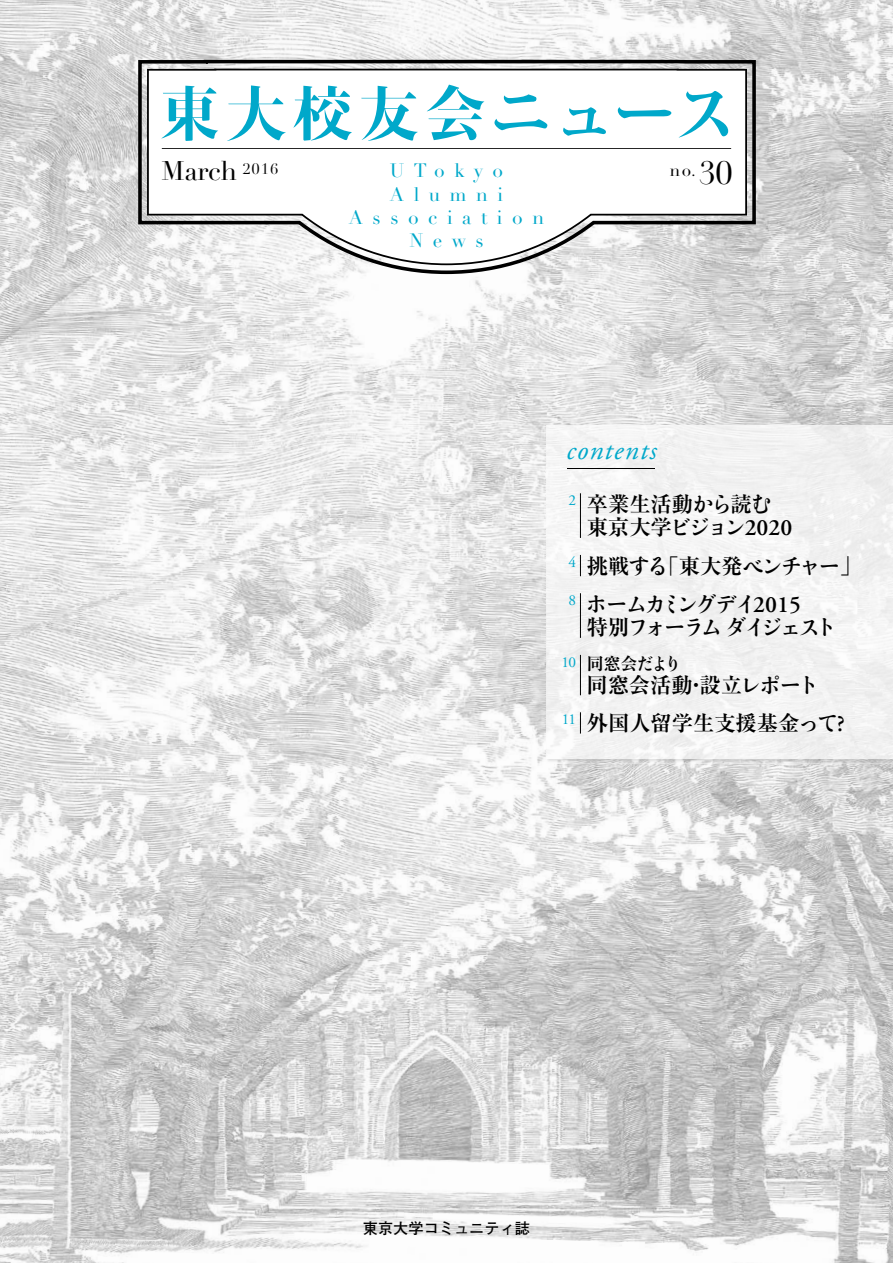
<style>
.page{position:relative;width:893px;height:1263px;background:#fff}
.page>*{position:absolute;margin:0;border:0;box-sizing:border-box;transform-origin:0 0}
.t1{font:59.55px "Kocho Std Heavy 90 pv RKSJ H";letter-spacing:.11em;color:#00a8ca}
.t2{font:31.95px "Didot LH";color:#000}
.t3{font:italic 27.6px "Adobe Garamond";letter-spacing:.05em;color:#00a8ca}
.t4{font:26.55px "Didot LH";color:#000}
.t5{font:21.3px/23.4px "Ryumin Pro Bold 90 pv RKSJ H";color:#000}
.t6{font:21.3px/23.4px "Yutuki 36 PK Std W6 90 pv RKSJ H";letter-spacing:-.11em;color:#000}
.t7{font:19.2px/23.4px "Didot LH";letter-spacing:.5em;color:#00a8ca;text-align:center}
.t8{font:16.95px "Ryumin Pro Bold 90 pv RKSJ H";color:#000}
.t9{font:16.95px "Didot LH";color:#000}
.t10{font:15.15px "Futo Go B101 Pro Bold 90 pv RKSJ H";color:#000}
.t11{font:15.15px "Adobe Garamond Pro";color:#00a8ca}
.t12{font:14.85px "Didot LH";color:#000}
.s1{font-family:"Yutuki 36 PK Std W6 90 pv RKSJ H"}
.s2{font-family:"Adobe Garamond Pro";font-weight:600;font-size:23.4px}
.s3{font-family:"Ryumin Pro Bold 90 pv RKSJ H"}
</style>
<div class="page">
<img style="left:0;top:0;width:893px;height:1263px">
<img style="left:590px;top:759px;width:303px;height:4px">
<div style="left:546px;top:425px;width:307px;height:285px;background:#f3f3f3"></div>
<div style="left:853px;top:425px;width:40px;height:334px;background:#f1f1f1"></div>
<img style="left:546px;top:710px;width:309px;height:49px">
<svg style="left:136px;top:58px;width:622px;height:218px"></svg>
<svg style="left:149px;top:70px;width:596px;height:193px"></svg>
<svg style="left:162px;top:148px;width:569px;height:1px"></svg>
<hr style="left:568px;top:468px;width:87px;height:1px;background:#000">
<hr style="left:580px;top:493px;width:1px;height:45px;background:#000">
<svg style="left:580px;top:555px;width:1px;height:21px"></svg>
<hr style="left:580px;top:593px;width:1px;height:45px;background:#000">
<hr style="left:580px;top:655px;width:1px;height:40px;background:#000">
<svg style="left:580px;top:712px;width:1px;height:21px"></svg>
<h1 class="t1" style="left:160px;top:65px;width:576px">東大校友会ニュース</h1>
<p class="t4" style="left:162px;top:155px;width:77px">March</p>
<p class="t12" style="left:243px;top:160px;width:37px">2016</p>
<p class="t7" style="left:349px;top:159px;width:197px">UTokyo<br>Alumni<br>Association<br>News</p>
<h2 class="t2" style="left:691px;top:154px;width:43px"><sup>.</sup>30</h2>
<p class="t9" style="left:670px;top:160px;width:23px">no</p>
<p class="t3" style="left:567px;top:435px;width:91px">contents</p>
<p class="t11" style="left:569px;top:491px;width:9px">2</p>
<p class="t5" style="left:587px;top:491px;width:207px">卒業生活動<span class="s1">から</span>読<span class="s1">む</span>東京大学<span class="s1">ビジョン</span><span class="s2">2020</span></p>
<p class="t11" style="left:569px;top:553px;width:9px">4</p>
<p class="t5" style="left:658px;top:552px;width:205px">「東大発<span class="s1">ベンチャー</span>「</p>
<p class="t5" style="left:587px;top:552px;width:83px">挑戦<span class="s1">する</span></p>
<p class="t11" style="left:569px;top:591px;width:9px">8</p>
<p class="t6" style="left:586px;top:592px;width:252px">ホームカミングデイ<span class="s2">2015<br></span><span class="s3">特別</span>フォーラムダイジェスト</p>
<p class="t11" style="left:562px;top:653px;width:16px">10</p>
<p class="t8" style="left:587px;top:650px;width:96px">同窓会<span class="s1">だより</span></p>
<p class="t5" style="left:587px;top:672px;width:234px">同窓会活動設立<span class="s1">レポート</span></p>
<p class="t5" style="left:685px;top:672px;width:23px">・</p>
<p class="t11" style="left:562px;top:710px;width:16px">11</p>
<p class="t5" style="left:587px;top:710px;width:260px">外国人留学生支援基金<span class="s1">って</span><span class="s2">?</span></p>
<p class="t10" style="left:363px;top:1216px;width:169px">東京大学コミュニティ誌</p>
</div>
